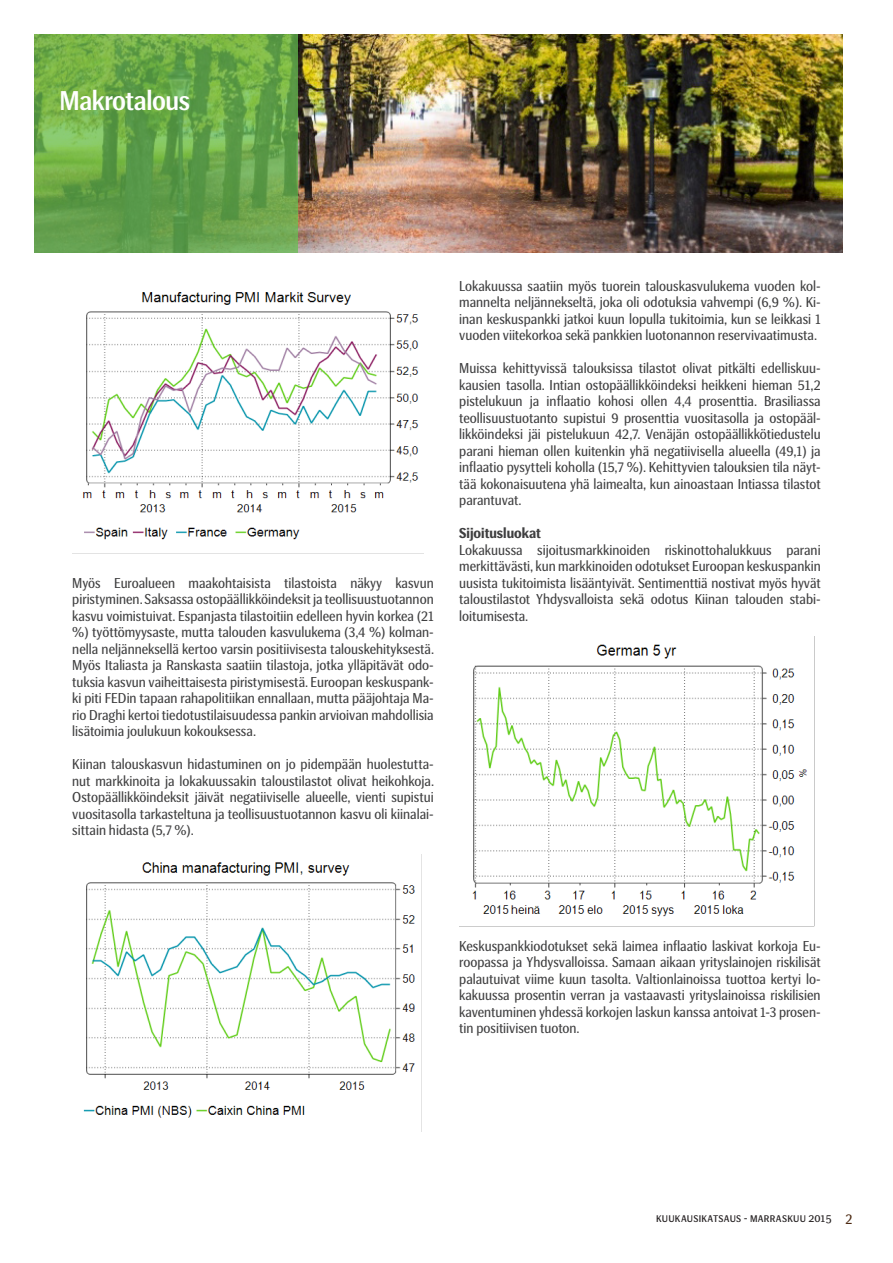
<style>
.page{position:relative;width:893px;height:1263px;background:#fff}
.page>*{position:absolute;margin:0;border:0;box-sizing:border-box;transform-origin:0 0}
.t1{font:500 27px "SEB Basic";letter-spacing:-.015em;color:#fff}
.Body_text_9_11{font:14.25px/16.5px "SEB Basic";color:#3e3e3f;text-align:justify}
.t2{font:14.25px "SEB Basic";color:#4c2911}
.t3{font:12px "SEB Basic";letter-spacing:.02em;color:#231f20}
.s1{font-weight:700}
</style>
<div class="page">
<img style="left:298px;top:34px;width:545px;height:219px">
<svg style="left:34px;top:34px;width:264px;height:219px;background:#68a64a"></svg>
<img style="left:82px;top:292px;width:337px;height:248px">
<img style="left:83px;top:862px;width:332px;height:256px">
<img style="left:472px;top:636px;width:343px;height:290px">
<h1 class="t1" style="left:60px;top:85px;width:132px">Makrotalous</h1>
<p class="Body_text_9_11" style="left:72px;top:575px;width:363px">Myös Euroalueen maakohtaisista tilastoista näkyy kasvun piristyminen. Saksassa ostopäällikköindeksit ja teollisuustuotannon kasvu voimistuivat. Espanjasta tilastoitiin edelleen hyvin korkea (21 %) työttömyysaste, mutta talouden kasvulukema (3,4 %) kolman&shy;nella neljänneksellä kertoo varsin positiivisesta talouskehityksestä.<br>Myös Italiasta ja Ranskasta saatiin tilastoja, jotka ylläpitävät odo&shy;tuksia kasvun vaiheittaisesta piristymisestä. Euroopan keskuspank&shy;ki piti FEDin tapaan rahapolitiikan ennallaan, mutta pääjohtaja Ma&shy;rio Draghi kertoi tiedotustilaisuudessa pankin arvioivan mahdollisia lisätoimia joulukuun kokouksessa.</p>
<p class="Body_text_9_11" style="left:72px;top:756px;width:363px">Kiinan talouskasvun hidastuminen on jo pidempään huolestutta&shy;nut markkinoita ja lokakuussakin taloustilastot olivat heikohkoja.<br>Ostopäällikköindeksit jäivät negatiiviselle alueelle, vienti supistui vuositasolla tarkasteltuna ja teollisuustuotannon kasvu oli kiinalai&shy;sittain hidasta (5,7 %).</p>
<p class="Body_text_9_11" style="left:459px;top:278px;width:363px">Lokakuussa saatiin myös tuorein talouskasvulukema vuoden kol&shy;mannelta neljännekseltä, joka oli odotuksia vahvempi (6,9 %). Ki&shy;inan keskuspankki jatkoi kuun lopulla tukitoimia, kun se leikkasi 1 vuoden viitekorkoa sekä pankkien luotonannon reservivaatimusta.</p>
<p class="Body_text_9_11" style="left:459px;top:360px;width:363px">Muissa kehittyvissä talouksissa tilastot olivat pitkälti edelliskuu&shy;kausien tasolla. Intian ostopäällikköindeksi heikkeni hieman 51,2 pistelukuun ja inflaatio kohosi ollen 4,4 prosenttia. Brasiliassa teollisuustuotanto supistui 9 prosenttia vuositasolla ja ostopääl&shy;likköindeksi jäi pistelukuun 42,7. Venäjän ostopäällikkötiedustelu parani hieman ollen kuitenkin yhä negatiivisella alueella (49,1) ja inflaatio pysytteli koholla (15,7 %). Kehittyvien talouksien tila näyt&shy;tää kokonaisuutena yhä laimealta, kun ainoastaan Intiassa tilastot parantuvat.</p>
<p class="Body_text_9_11" style="left:459px;top:525px;width:363px;text-align:left"><span class="s1">Sijoitusluokat<br></span>Lokakuussa sijoitusmarkkinoiden riskinottohalukkuus parani merkittävästi, kun markkinoiden odotukset Euroopan keskuspankin uusista tukitoimista lisääntyivät. Sentimenttiä nostivat myös hyvät taloustilastot Yhdysvalloista sekä odotus Kiinan talouden stabi&shy;loitumisesta.</p>
<p class="Body_text_9_11" style="left:459px;top:938px;width:363px">Keskuspankkiodotukset sekä laimea inflaatio laskivat korkoja Eu&shy;roopassa ja Yhdysvalloissa. Samaan aikaan yrityslainojen riskilisät palautuivat viime kuun tasolta. Valtionlainoissa tuottoa kertyi lo&shy;kakuussa prosentin verran ja vastaavasti yrityslainoissa riskilisien kaventuminen yhdessä korkojen laskun kanssa antoivat 1-3 prosen&shy;tin positiivisen tuoton.</p>
<p class="t3" style="left:656px;top:1211px;width:177px">Kuukausikatsaus - MARRASKUU 2015</p>
<p class="t2" style="left:845px;top:1211px;width:9px">2</p>
</div>
